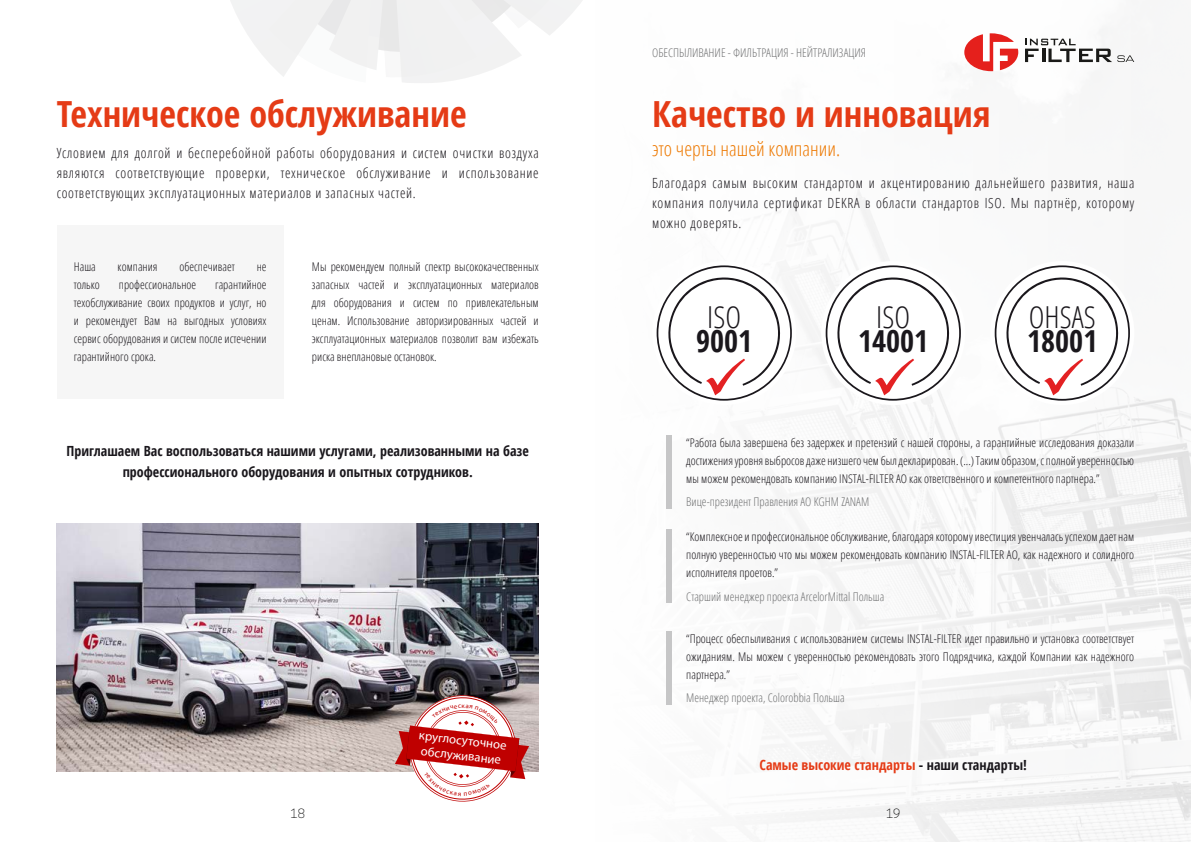
<style>
.page{position:relative;width:1191px;height:842px;background:#fff}
.page>*{position:absolute;margin:0;border:0;box-sizing:border-box;transform-origin:0 0}
.t1{font:700 condensed 36px "Open Sans";color:#e53b16}
.t2{font:700 condensed 30.3px "Open Sans";color:#1a171c}
.t3{font:300 condensed 30.3px "Open Sans";color:#1a171c}
.t4{font:300 condensed 20px "Open Sans";color:#ed7902}
.t5{font:300 condensed 14px/20px "Open Sans";letter-spacing:.05em;color:#1a171c;text-align:justify}
.t6{font:700 condensed 14px/21px "Open Sans";color:#1a171c;text-align:center}
.t7{font:700 condensed 14px "Open Sans";color:#e53b16}
.t8{font:12.7px/15.2px "Myriad Pro";color:#fff;text-align:center}
.t9{font:300 condensed 12px/18px "Open Sans";color:#1a171c;text-align:justify}
.t10{font:300 condensed 12px "Open Sans";color:#707172}
.t11{font:300 12px "Cooper Hewitt";color:#000}
.s1{color:#1a171c}
</style>
<div class="page">
<img style="left:666px;top:189px;width:525px;height:653px">
<div style="left:666px;top:435px;width:6px;height:73px;background:#c6c7c8"></div>
<div style="left:666px;top:530px;width:6px;height:73px;background:#c6c7c8"></div>
<div style="left:666px;top:631px;width:6px;height:73px;background:#c6c7c8"></div>
<div style="left:652px;top:261px;width:144px;height:144px;background:#fff;border-radius:50%"></div>
<svg style="left:656px;top:265px;width:136px;height:136px"></svg>
<div style="left:821px;top:261px;width:144px;height:144px;background:#fff;border-radius:50%"></div>
<svg style="left:825px;top:265px;width:136px;height:136px"></svg>
<div style="left:990px;top:261px;width:144px;height:144px;background:#fff;border-radius:50%"></div>
<svg style="left:994px;top:265px;width:136px;height:136px"></svg>
<img style="left:57px;top:523px;width:482px;height:248px">
<div style="left:57px;top:225px;width:226px;height:173px;background:#f6f6f6"></div>
<svg style="left:230px;top:0;width:352px;height:83px"></svg>
<svg style="left:964px;top:33px;width:54px;height:38px"></svg>
<svg style="left:1025px;top:39px;width:109px;height:23px"></svg>
<svg style="left:395px;top:695px;width:134px;height:106px"></svg>
<h1 class="t1" style="left:57px;top:89px;width:411px">Техническое обслуживание</h1>
<p class="t5" style="left:57px;top:143px;width:483px">Условием для долгой и бесперебойной работы оборудования и систем очистки воздуха являются соответствующие проверки, техническое обслуживание и использование соответствующих эксплуатационных материалов и запасных частей.</p>
<p class="t9" style="left:74px;top:258px;width:24px">Наша</p>
<p class="t9" style="left:118px;top:258px;width:41px">компания</p>
<p class="t9" style="left:179px;top:258px;width:57px">обеспечивает</p>
<p class="t9" style="left:257px;top:258px;width:11px">не</p>
<p class="t9" style="left:74px;top:276px;width:28px">только</p>
<p class="t9" style="left:119px;top:276px;width:79px">профессиональное</p>
<p class="t9" style="left:74px;top:276px;width:194px;text-indent:141px">гарантийное техобслуживание своих продуктов и услуг, но и рекомендует Вам на выгодных условиях сервис оборудования и систем после истечении гарантийного срока.</p>
<p class="t9" style="left:312px;top:258px;width:228px">Мы рекомендуем полный спектр высококачественных запасных частей и эксплуатационных материалов для оборудования и систем по привлекательным ценам. Использование авторизированных частей и эксплуатационных материалов позволит вам избежать риска внеплановые остановок.</p>
<p class="t6" style="left:67px;top:440px;width:464px">Приглашаем Вас воспользоваться нашими услугами, реализованными на базе профессионального оборудования и опытных сотрудников.</p>
<p class="t8" style="left:420px;top:727px;width:90px;rotate:7deg">круглосуточное обслуживание</p>
<p class="t10" style="left:652px;top:44px;width:215px">ОБЕСПЫЛИВАНИЕ - ФИЛЬТРАЦИЯ - НЕЙТРАЛИЗАЦИЯ</p>
<h1 class="t1" style="left:652px;top:89px;width:340px">Качество и инновация</h1>
<h3 class="t4" style="left:652px;top:136px;width:189px">это черты нашей компании.</h3>
<p class="t5" style="left:652px;top:172px;width:484px">Благодаря самым высоким стандартом и акцентированию дальнейшего развития, наша компания получила сертификат DEKRA в области стандартов ISO. Мы партнёр, которому можно доверять.</p>
<h2 class="t3" style="left:707px;top:297px;width:35px">ISO</h2>
<h2 class="t2" style="left:696px;top:320px;width:58px">9001</h2>
<h2 class="t3" style="left:876px;top:297px;width:35px">ISO</h2>
<h2 class="t2" style="left:858px;top:320px;width:72px">14001</h2>
<h2 class="t3" style="left:1028px;top:297px;width:68px">OHSAS</h2>
<h2 class="t2" style="left:1027px;top:320px;width:72px">18001</h2>
<p class="t9" style="left:686px;top:433px;width:449px">“Работа была завершена без задержек и претензий с нашей стороны, а гарантийные исследования доказали достижения уровня выбросов даже низшего чем был декларирован. (...) Таким образом, с полной уверенностью мы можем рекомендовать компанию INSTAL-FILTER АО как ответственного и компетентного партнера.”</p>
<p class="t10" style="left:686px;top:493px;width:184px">Вице-президент Правления АО KGHM ZANAM</p>
<p class="t9" style="left:686px;top:527px;width:449px">“Комплексное и профессиональное обслуживание, благодаря которому ивестиция увенчалась успехом дает нам полную уверенностью что мы можем рекомендовать компанию INSTAL-FILTER АО, как надежного и солидного исполнителя проетов.”</p>
<p class="t10" style="left:686px;top:588px;width:199px">Старший менеджер проекта ArcelorMittal Польша</p>
<p class="t9" style="left:686px;top:629px;width:449px">“Процесс обеспыливания с использованием системы INSTAL-FILTER идет правильно и установка соответствует ожиданиям. Мы можем с уверенностью рекомендовать этого Подрядчика, каждой Компании как надежного партнера.”</p>
<p class="t10" style="left:686px;top:690px;width:160px">Менеджер проекта, Colorobbia Польша</p>
<p class="t7" style="left:759px;top:755px;width:269px">Самые высокие стандарты <span class="s1">- наши стандарты!</span></p>
<p class="t11" style="left:290px;top:807px;width:16px">18</p>
<p class="t11" style="left:886px;top:807px;width:16px">19</p>
</div>
